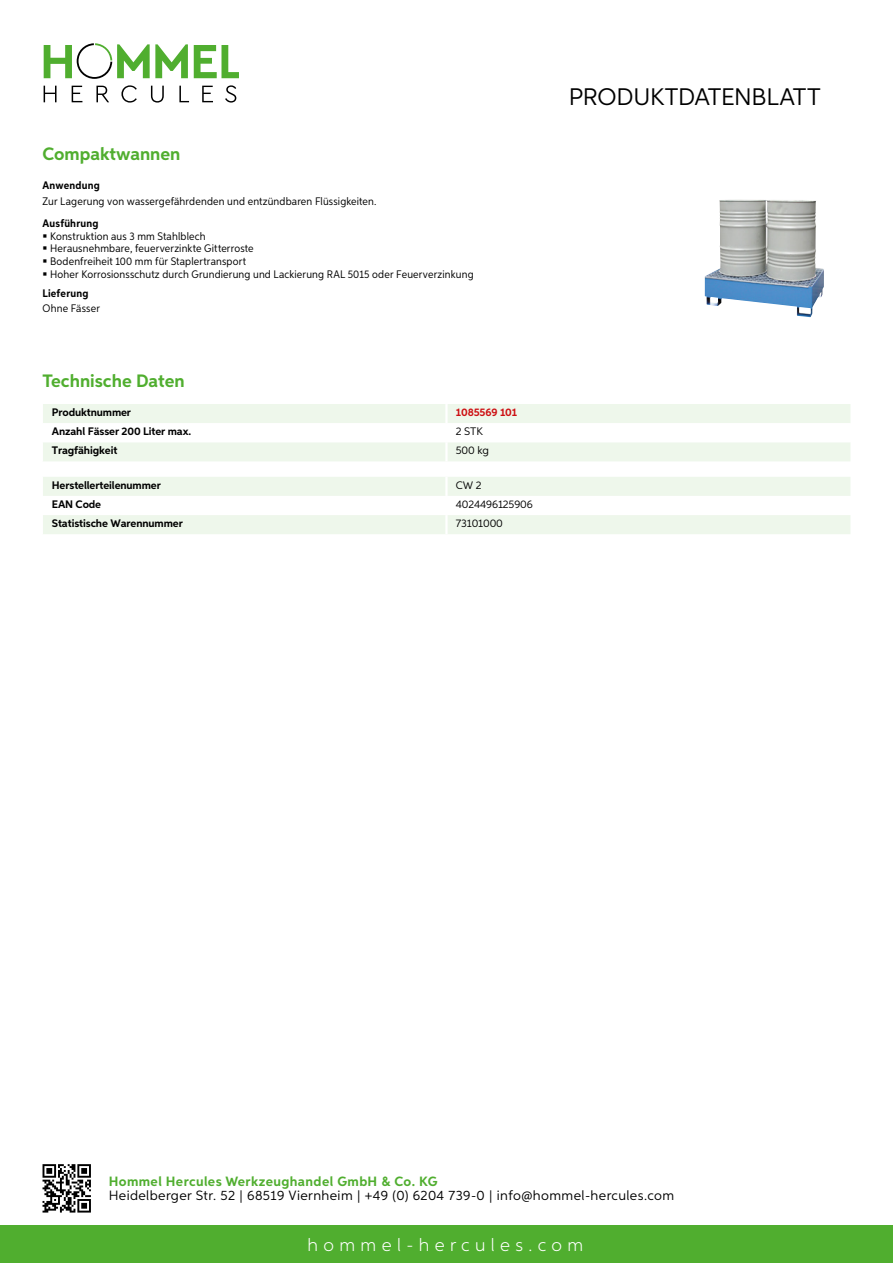
<style>
.page{position:relative;width:893px;height:1263px;background:#fff}
.page>*{position:absolute;margin:0;border:0;box-sizing:border-box;transform-origin:0 0}
.t1{font:24px "Aspira";letter-spacing:-.01em;color:#000}
.t2{font:700 18px "Aspira";color:#50ae2f}
.t3{font:300 18px "Aspira";letter-spacing:.3em;color:#fff}
.t4{font:13.5px "Aspira";letter-spacing:.03em;color:#000}
.t5{font:700 13.5px "Aspira";letter-spacing:.03em;color:#50ae2f}
.t6{font:10.95px/12.8px "Aspira Nar";letter-spacing:.015em;color:#000}
.t7{font:700 10.95px "Aspira";letter-spacing:-.01em;color:#000}
.t8{font:10.95px "Aspira";letter-spacing:-.01em;color:#000}
.t9{font:700 10.95px "Aspira Nar";letter-spacing:.02em;color:#000}
.t10{font:700 10.95px "Aspira";letter-spacing:-.01em;color:#cd1013}
</style>
<div class="page">
<div style="left:0;top:1226px;width:893px;height:37px;background:#50ae2f"></div>
<svg style="left:43px;top:1164px;width:48px;height:48px"></svg>
<svg style="left:194px;top:45px;width:45px;height:33px"></svg>
<svg style="left:44px;top:43px;width:144px;height:36px"></svg>
<svg style="left:44px;top:86px;width:13px;height:16px"></svg>
<svg style="left:72px;top:86px;width:10px;height:16px"></svg>
<svg style="left:96px;top:86px;width:13px;height:16px"></svg>
<svg style="left:121px;top:85px;width:16px;height:18px"></svg>
<svg style="left:151px;top:86px;width:13px;height:17px"></svg>
<svg style="left:179px;top:86px;width:10px;height:16px"></svg>
<svg style="left:202px;top:86px;width:11px;height:16px"></svg>
<svg style="left:225px;top:85px;width:11px;height:18px"></svg>
<svg style="left:43px;top:404px;width:807px;height:57px"></svg>
<hr style="left:445px;top:442px;width:3px;height:19px;background:#fff">
<svg style="left:43px;top:477px;width:807px;height:57px"></svg>
<hr style="left:445px;top:515px;width:3px;height:19px;background:#fff">
<img style="left:705px;top:199px;width:119px;height:118px">
<h2 class="t2" style="left:43px;top:142px;width:139px">Compaktwannen</h2>
<p class="t9" style="left:43px;top:179px;width:59px">Anwendung</p>
<p class="t6" style="left:43px;top:194px;width:335px">Zur Lagerung von wassergefährdenden und entzündbaren Flüssigkeiten.</p>
<p class="t9" style="left:43px;top:216px;width:58px">Ausführung</p>
<p class="t6" style="left:50px;top:229px;width:425px">Konstruktion aus 3 mm Stahlblech<br>Herausnehmbare, feuerverzinkte Gitterroste<br>Bodenfreiheit 100 mm für Staplertransport<br>Hoher Korrosionsschutz durch Grundierung und Lackierung RAL 5015 oder Feuerverzinkung</p>
<p class="t9" style="left:43px;top:287px;width:47px">Lieferung</p>
<p class="t6" style="left:43px;top:302px;width:59px">Ohne Fässer</p>
<h2 class="t2" style="left:43px;top:370px;width:144px">Technische Daten</h2>
<p class="t7" style="left:52px;top:405px;width:81px">Produktnummer</p>
<p class="t10" style="left:456px;top:405px;width:63px">1085569 101</p>
<p class="t7" style="left:52px;top:425px;width:141px">Anzahl Fässer 200 Liter max.</p>
<p class="t8" style="left:456px;top:425px;width:22px">2 STK</p>
<p class="t7" style="left:52px;top:444px;width:67px">Tragfähigkeit</p>
<p class="t8" style="left:456px;top:444px;width:35px">500 kg</p>
<p class="t7" style="left:52px;top:478px;width:111px">Herstellerteilenummer</p>
<p class="t8" style="left:456px;top:478px;width:27px">CW 2</p>
<p class="t7" style="left:52px;top:497px;width:51px">EAN Code</p>
<p class="t8" style="left:456px;top:497px;width:78px">4024496125906</p>
<p class="t7" style="left:52px;top:516px;width:132px">Statistische Warennummer</p>
<p class="t8" style="left:456px;top:516px;width:49px">73101000</p>
<h1 class="t1" style="left:569px;top:82px;width:253px">Produktdatenblatt</h1>
<p class="t5" style="left:109px;top:1172px;width:330px">Hommel Hercules Werkzeughandel GmbH &amp; Co. KG</p>
<p class="t4" style="left:109px;top:1187px;width:567px">Heidelberger Str. 52 | 68519 Viernheim | +49 (0) 6204 739-0 | info@hommel-hercules.com</p>
<h2 class="t3" style="left:307px;top:1234px;width:277px">hommel-hercules.com</h2>
</div>
